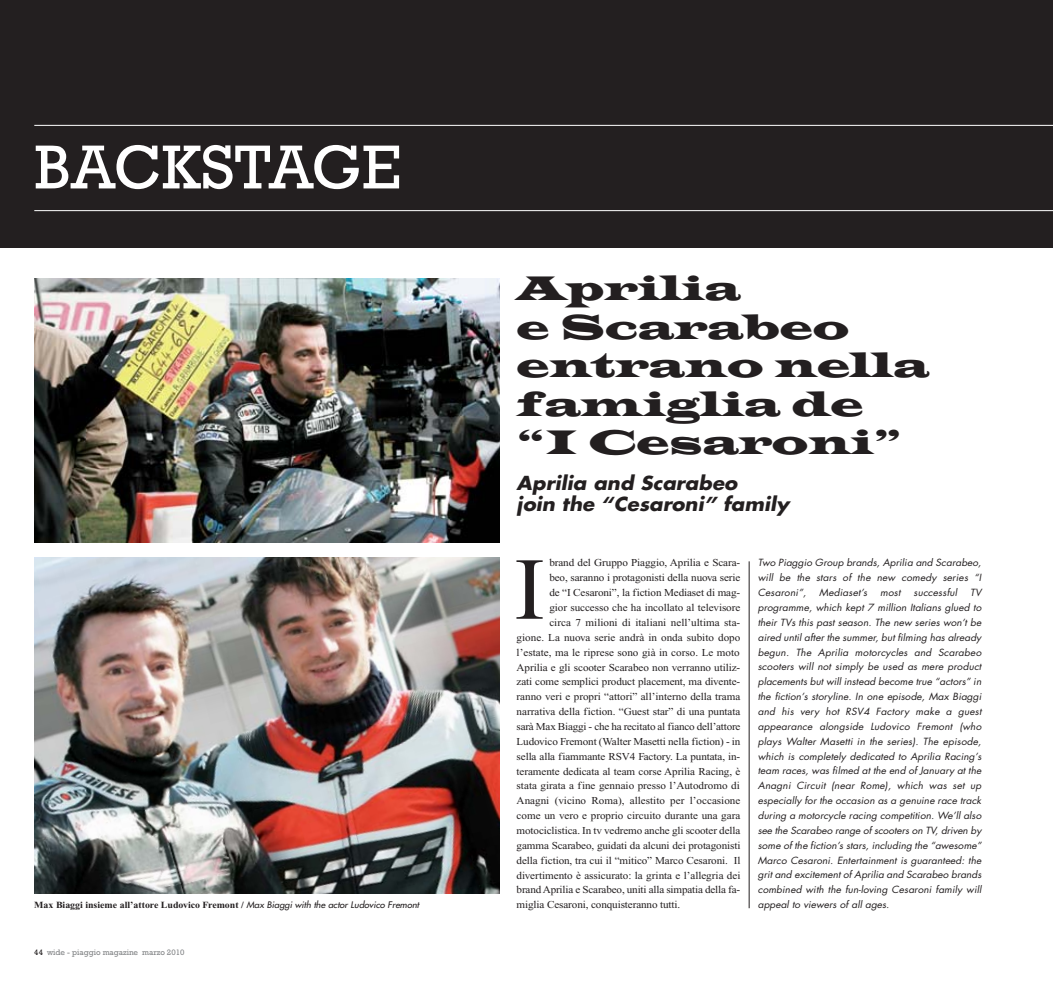
<style>
.page{position:relative;width:1053px;height:986px;background:#fff}
.page>*{position:absolute;margin:0;border:0;box-sizing:border-box;transform-origin:0 0}
.t1{font:88.2px "Times New Roman";color:#231f20;scale:1.05 1}
.t2{font:63px "Rockwell";color:#fff}
.t3{font:35.32px/38.2px "Latin Wide";color:#231f20;scale:1.05 1}
.t4{font:italic 700 18.9px/20.9px "Futura";color:#231f20;scale:1.05 1}
.t5{font:10.58px "Times New Roman";letter-spacing:-.01em;color:#231f20;scale:1.05 1}
.t6{font:italic 9.67px/14.8px "Futura";letter-spacing:.005em;color:#231f20;scale:1.05 1}
.t7{font:700 9.45px "Times New Roman";color:#231f20;scale:1.05 1}
.t8{font:8.1px "Rockwell";color:#808284}
.s1{font-family:"Futura";font-weight:400;font-style:italic;font-size:8.78px}
.s2{color:#231f20}
</style>
<div class="page">
<img style="left:0;top:0;width:1053px;height:909px">
<h2 class="t2" style="left:34px;top:146px;width:368px">BACKSTAGE</h2>
<p class="t7" style="left:34px;top:902px;width:370px">Max Biaggi insieme all’attore Ludovico Fremont / <span class="s1">Max Biaggi with the actor Ludovico Fremont</span></p>
<p class="t8" style="left:34px;top:949px;width:152px"><span class="s2">44</span> wide - piaggio magazine marzo 2010</p>
<h3 class="t3" style="left:517px;top:273px;width:394px">Aprilia<br>e Scarabeo entrano nella famiglia de “I Cesaroni”</h3>
<h3 class="t4" style="left:517px;top:474px;width:261px">Aprilia and Scarabeo<br>join the “Cesaroni” family</h3>
<p class="t5" style="left:549px;top:559px;width:183px">brand del Gruppo Piaggio, Aprilia e Scara-</p>
<p class="t5" style="left:549px;top:574px;width:183px">beo, saranno i protagonisti della nuova serie</p>
<p class="t5" style="left:549px;top:589px;width:183px">de “I Cesaroni”, la fiction Mediaset di mag-</p>
<p class="t5" style="left:549px;top:603px;width:183px">gior successo che ha incollato al televisore</p>
<p class="t5" style="left:549px;top:618px;width:183px">circa 7 milioni di italiani nell’ultima sta-</p>
<p class="t5" style="left:517px;top:633px;width:215px">gione. La nuova serie andrà in onda subito dopo</p>
<p class="t5" style="left:517px;top:648px;width:214px">l’estate, ma le riprese sono già in corso. Le moto</p>
<p class="t5" style="left:517px;top:663px;width:215px">Aprilia e gli scooter Scarabeo non verranno utiliz-</p>
<p class="t5" style="left:517px;top:678px;width:215px">zati come semplici product placement, ma divente-</p>
<p class="t5" style="left:517px;top:693px;width:215px">ranno veri e propri “attori” all’interno della trama</p>
<p class="t5" style="left:517px;top:707px;width:215px">narrativa della fiction. “Guest star” di una puntata</p>
<p class="t5" style="left:517px;top:722px;width:215px">sarà Max Biaggi - che ha recitato al fianco dell’attore</p>
<p class="t5" style="left:517px;top:737px;width:215px">Ludovico Fremont (Walter Masetti nella fiction) - in</p>
<p class="t5" style="left:517px;top:752px;width:215px">sella alla fiammante RSV4 Factory. La puntata, in-</p>
<p class="t5" style="left:517px;top:767px;width:215px">teramente dedicata al team corse Aprilia Racing, è</p>
<p class="t5" style="left:517px;top:782px;width:214px">stata girata a fine gennaio presso l’Autodromo di</p>
<p class="t5" style="left:517px;top:796px;width:215px">Anagni (vicino Roma), allestito per l’occasione</p>
<p class="t5" style="left:517px;top:811px;width:215px">come un vero e proprio circuito durante una gara</p>
<p class="t5" style="left:517px;top:826px;width:215px">motociclistica. In tv vedremo anche gli scooter della</p>
<p class="t5" style="left:517px;top:841px;width:215px">gamma Scarabeo, guidati da alcuni dei protagonisti</p>
<p class="t5" style="left:517px;top:856px;width:215px">della fiction, tra cui il “mitico” Marco Cesaroni. Il</p>
<p class="t5" style="left:517px;top:871px;width:215px">divertimento è assicurato: la grinta e l’allegria dei</p>
<p class="t5" style="left:517px;top:886px;width:215px">brand Aprilia e Scarabeo, uniti alla simpatia della fa-</p>
<p class="t5" style="left:517px;top:900px;width:157px">miglia Cesaroni, conquisteranno tutti.</p>
<h1 class="t1" style="left:514px;top:557px;width:31px">I</h1>
<p class="t6" style="left:758px;top:556px;width:216px">Two Piaggio Group brands, Aprilia and Scarabeo, will be the stars of the new comedy series “I Cesaroni”, Mediaset’s most successful TV programme, which kept 7 million Italians glued to their TVs this past season. The new series won’t be aired until after the summer, but filming has already begun. The Aprilia motorcycles and Scarabeo scooters will not simply be used as mere product placements but will instead become true “actors” in the fiction’s storyline. In one episode, Max Biaggi and his very hot RSV4 Factory make a guest appearance alongside Ludovico Fremont (who plays Walter Masetti in the series). The episode, which is completely dedicated to Aprilia Racing’s team races, was filmed at the end of January at the Anagni Circuit (near Rome), which was set up especially for the occasion as a genuine race track during a motorcycle racing competition. We’ll also see the Scarabeo range of scooters on TV, driven by some of the fiction’s stars, including the “awesome” Marco Cesaroni. Entertainment is guaranteed: the grit and excitement of Aprilia and Scarabeo brands combined with the fun-loving Cesaroni family will appeal to viewers of all ages.</p>
</div>
